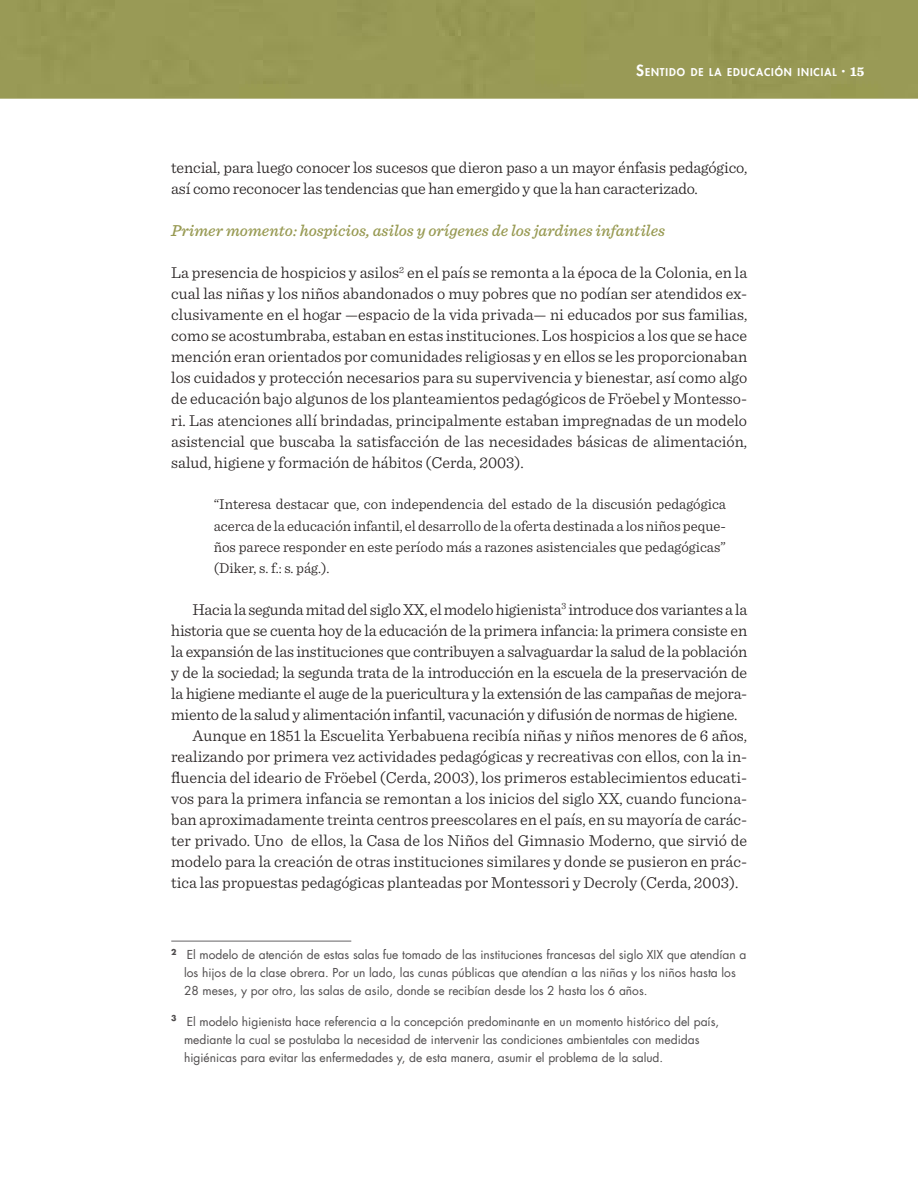
<style>
.page{position:relative;width:918px;height:1188px;background:#fff}
.page>*{position:absolute;margin:0;border:0;box-sizing:border-box;transform-origin:0 0}
.t1{font:300 16.5px/21px "Sentinel";letter-spacing:-.01em;color:#241f1f}
.t2{font:italic 500 16.5px "Sentinel";color:#989a53}
.t3{font:300 15px/21px "Sentinel";color:#241f1f;text-align:justify}
.t4{font:12px/18px "Futura LT";color:#4e4b4c}
.t5{font:800 10.5px "Futura Std";letter-spacing:.085em;color:#fff}
.s1{font-size:15px}
.s2{font-family:"Sentinel";font-weight:700;font-size:15px}
.s3{font-family:"Sentinel";font-weight:700;font-size:13.5px}
</style>
<div class="page">
<hr style="left:0;top:97px;width:917px;height:2px;background:#989a53">
<div style="left:0;top:0;width:917px;height:97px;background:#999a56"></div>
<hr style="left:171px;top:940px;width:180px;height:1px;background:#656365">
<p class="t5" style="left:636px;top:66px;width:229px"><span class="s1">S</span>ENTIDO DE LA EDUCACIÓN INICIAL <span class="s2">·</span> <span class="s3">15</span></p>
<p class="t1" style="left:171px;top:156px;width:577px">tencial, para luego conocer los sucesos que dieron paso a un mayor énfasis pedagógico, así como reconocer las tendencias que han emergido y que la han caracterizado.</p>
<p class="t2" style="left:171px;top:218px;width:495px">Primer momento: hospicios, asilos y orígenes de los jardines infantiles</p>
<p class="t1" style="left:171px;top:261px;width:577px;text-align:justify">La presencia de hospicios y asilos<sup>2</sup> en el país se remonta a la época de la Colonia, en la cual las niñas y los niños abandonados o muy pobres que no podían ser atendidos ex&shy;clusivamente en el hogar —espacio de la vida privada— ni educados por sus familias, como se acostumbraba, estaban en estas instituciones. Los hospicios a los que se hace mención eran orientados por comunidades religiosas y en ellos se les proporcionaban los cuidados y protección necesarios para su supervivencia y bienestar, así como algo de educación bajo algunos de los planteamientos pedagógicos de Fröebel y Montesso&shy;ri. Las atenciones allí brindadas, principalmente estaban impregnadas de un modelo asistencial que buscaba la satisfacción de las necesidades básicas de alimentación, salud, higiene y formación de hábitos (Cerda, 2003).</p>
<p class="t3" style="left:214px;top:493px;width:513px">“Interesa destacar que, con independencia del estado de la discusión pedagógica acerca de la educación infantil, el desarrollo de la oferta destinada a los niños peque&shy;ños parece responder en este período más a razones asistenciales que pedagógicas” (Diker, s. f.: s. pág.).</p>
<p class="t1" style="left:192px;top:597px;width:556px">Hacia la segunda mitad del siglo XX, el modelo higienista<sup>3</sup> introduce dos variantes a la</p>
<p class="t1" style="left:171px;top:618px;width:577px">historia que se cuenta hoy de la educación de la primera infancia: la primera consiste en</p>
<p class="t1" style="left:171px;top:639px;width:577px">la expansión de las instituciones que contribuyen a salvaguardar la salud de la población</p>
<p class="t1" style="left:171px;top:660px;width:577px">y de la sociedad; la segunda trata de la introducción en la escuela de la preservación de</p>
<p class="t1" style="left:171px;top:681px;width:577px">la higiene mediante el auge de la puericultura y la extensión de las campañas de mejora-</p>
<p class="t1" style="left:171px;top:702px;width:567px">miento de la salud y alimentación infantil, vacunación y difusión de normas de higiene.</p>
<p class="t1" style="left:192px;top:723px;width:556px">Aunque en 1851 la Escuelita Yerbabuena recibía niñas y niños menores de 6 años,</p>
<p class="t1" style="left:171px;top:744px;width:577px">realizando por primera vez actividades pedagógicas y recreativas con ellos, con la in-</p>
<p class="t1" style="left:171px;top:765px;width:577px">fluencia del ideario de Fröebel (Cerda, 2003), los primeros establecimientos educati-</p>
<p class="t1" style="left:171px;top:786px;width:577px">vos para la primera infancia se remontan a los inicios del siglo XX, cuando funciona-</p>
<p class="t1" style="left:171px;top:807px;width:577px">ban aproximadamente treinta centros preescolares en el país, en su mayoría de carác-</p>
<p class="t1" style="left:171px;top:828px;width:577px">ter privado. Uno de ellos, la Casa de los Niños del Gimnasio Moderno, que sirvió de</p>
<p class="t1" style="left:171px;top:849px;width:577px">modelo para la creación de otras instituciones similares y donde se pusieron en prác-</p>
<p class="t1" style="left:171px;top:870px;width:568px">tica las propuestas pedagógicas planteadas por Montessori y Decroly (Cerda, 2003).</p>
<p class="t4" style="left:184px;top:946px;width:563px;text-indent:-13px"><sup>2</sup> El modelo de atención de estas salas fue tomado de las instituciones francesas del siglo XIX que atendían a los hijos de la clase obrera. Por un lado, las cunas públicas que atendían a las niñas y los niños hasta los<br>28 meses, y por otro, las salas de asilo, donde se recibían desde los 2 hasta los 6 años.</p>
<p class="t4" style="left:184px;top:1012px;width:536px;text-indent:-13px"><sup>3</sup> El modelo higienista hace referencia a la concepción predominante en un momento histórico del país, mediante la cual se postulaba la necesidad de intervenir las condiciones ambientales con medidas higiénicas para evitar las enfermedades y, de esta manera, asumir el problema de la salud.</p>
</div>
